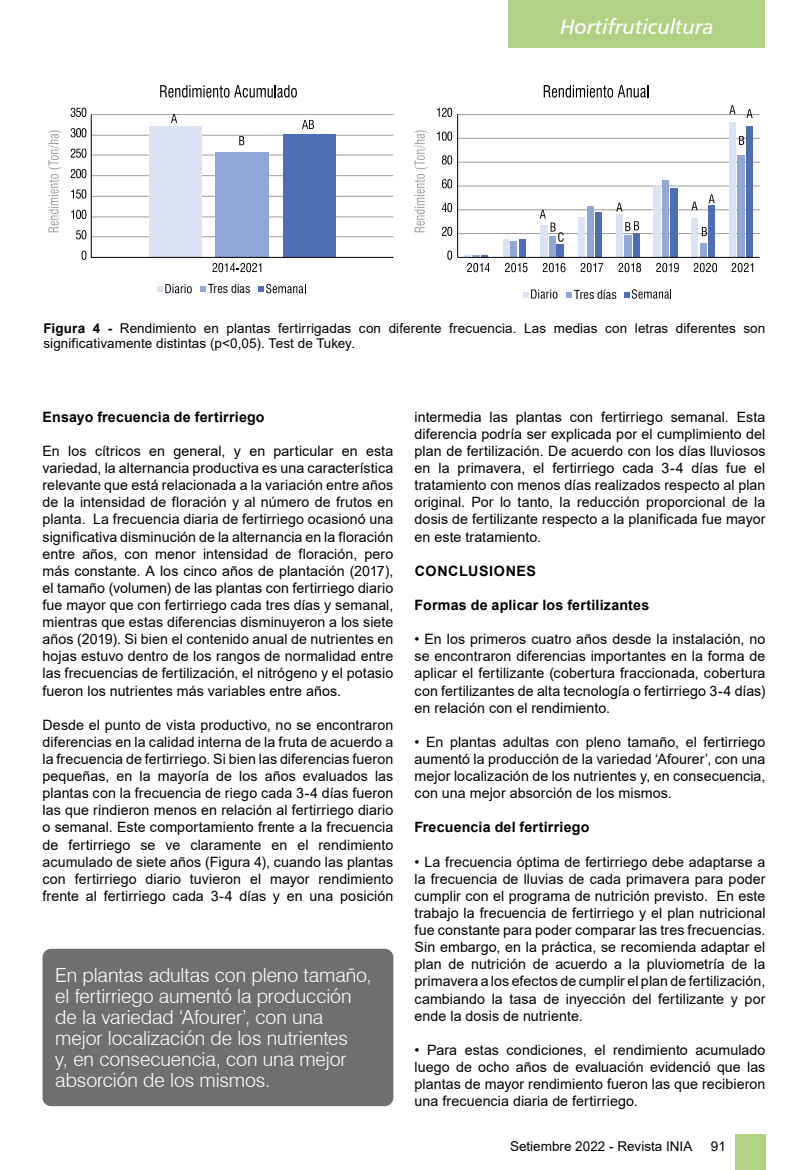
<style>
.page{position:relative;width:808px;height:1170px;background:#fff}
.page>*{position:absolute;margin:0;border:0;box-sizing:border-box;transform-origin:0 0}
.t1{font:21px "Humanist 777 BT Italic B";color:#fff}
.t2{font:300 19.5px/21px "Swiss 721 BT";letter-spacing:-.005em;color:#fff}
.t3{font:14.25px/17.1px "Arial";letter-spacing:.005em;color:#000;text-align:justify}
.t4{font:700 14.25px "Arial";letter-spacing:.01em;color:#000}
.t5{font:700 14.25px "Arial";letter-spacing:.04em;color:#000}
.t6{font:13.5px/15px "Arial";letter-spacing:.005em;color:#000}
.t7{font:condensed 12.15px "Swiss 721 BT";letter-spacing:.015em;color:#000}
.s1{font-weight:700}
</style>
<div class="page">
<div style="left:508px;top:0;width:257px;height:47px;background:#b1d284"></div>
<div style="left:734px;top:1134px;width:31px;height:35px;background:#b1d284"></div>
<hr style="left:91px;top:236px;width:302px;height:1px;background:#9d9d9c">
<hr style="left:91px;top:216px;width:302px;height:1px;background:#9d9d9c">
<hr style="left:91px;top:196px;width:302px;height:1px;background:#9d9d9c">
<hr style="left:91px;top:175px;width:302px;height:1px;background:#9d9d9c">
<hr style="left:91px;top:155px;width:302px;height:1px;background:#9d9d9c">
<hr style="left:91px;top:135px;width:302px;height:1px;background:#9d9d9c">
<hr style="left:91px;top:114px;width:302px;height:1px;background:#9d9d9c">
<div style="left:149px;top:126px;width:52px;height:131px;background:#dae2f4"></div>
<div style="left:216px;top:152px;width:53px;height:105px;background:#8fa8d8"></div>
<div style="left:283px;top:134px;width:52px;height:123px;background:#4e6eb4"></div>
<svg style="left:82px;top:250px;width:4px;height:10px"></svg>
<svg style="left:76px;top:230px;width:10px;height:9px"></svg>
<svg style="left:71px;top:210px;width:15px;height:9px"></svg>
<svg style="left:71px;top:189px;width:15px;height:10px"></svg>
<svg style="left:71px;top:169px;width:15px;height:9px"></svg>
<svg style="left:71px;top:148px;width:15px;height:10px"></svg>
<svg style="left:71px;top:128px;width:15px;height:9px"></svg>
<svg style="left:71px;top:108px;width:15px;height:9px"></svg>
<svg style="left:212px;top:263px;width:49px;height:9px"></svg>
<svg style="left:48px;top:130px;width:14px;height:102px"></svg>
<svg style="left:160px;top:85px;width:137px;height:13px"></svg>
<svg style="left:157px;top:284px;width:35px;height:9px"></svg>
<svg style="left:201px;top:286px;width:5px;height:6px"></svg>
<svg style="left:258px;top:284px;width:48px;height:9px"></svg>
<svg style="left:523px;top:289px;width:34px;height:10px"></svg>
<svg style="left:566px;top:292px;width:6px;height:5px"></svg>
<svg style="left:624px;top:289px;width:47px;height:10px"></svg>
<svg style="left:171px;top:114px;width:6px;height:9px"></svg>
<svg style="left:302px;top:120px;width:12px;height:9px"></svg>
<svg style="left:239px;top:136px;width:5px;height:9px"></svg>
<hr style="left:458px;top:233px;width:302px;height:1px;background:#9d9d9c">
<hr style="left:458px;top:209px;width:302px;height:1px;background:#9d9d9c">
<hr style="left:458px;top:185px;width:302px;height:1px;background:#9d9d9c">
<hr style="left:458px;top:162px;width:302px;height:1px;background:#9d9d9c">
<hr style="left:458px;top:138px;width:302px;height:1px;background:#9d9d9c">
<hr style="left:458px;top:114px;width:302px;height:1px;background:#9d9d9c">
<div style="left:503px;top:239px;width:6px;height:18px;background:#dae2f4"></div>
<div style="left:540px;top:225px;width:7px;height:32px;background:#dae2f4"></div>
<div style="left:578px;top:217px;width:6px;height:40px;background:#dae2f4"></div>
<div style="left:616px;top:214px;width:7px;height:43px;background:#dae2f4"></div>
<div style="left:653px;top:185px;width:8px;height:72px;background:#dae2f4"></div>
<div style="left:692px;top:218px;width:6px;height:39px;background:#dae2f4"></div>
<div style="left:730px;top:122px;width:6px;height:135px;background:#dae2f4"></div>
<div style="left:511px;top:241px;width:6px;height:16px;background:#8fa8d8"></div>
<div style="left:549px;top:236px;width:6px;height:21px;background:#8fa8d8"></div>
<div style="left:587px;top:206px;width:6px;height:51px;background:#8fa8d8"></div>
<div style="left:624px;top:235px;width:7px;height:22px;background:#8fa8d8"></div>
<div style="left:662px;top:180px;width:7px;height:77px;background:#8fa8d8"></div>
<div style="left:700px;top:243px;width:7px;height:14px;background:#8fa8d8"></div>
<div style="left:738px;top:155px;width:7px;height:102px;background:#8fa8d8"></div>
<svg style="left:465px;top:255px;width:23px;height:2px"></svg>
<div style="left:519px;top:239px;width:7px;height:18px;background:#4e6eb4"></div>
<div style="left:557px;top:244px;width:7px;height:13px;background:#4e6eb4"></div>
<div style="left:595px;top:212px;width:6px;height:45px;background:#4e6eb4"></div>
<div style="left:633px;top:233px;width:6px;height:24px;background:#4e6eb4"></div>
<div style="left:670px;top:188px;width:7px;height:69px;background:#4e6eb4"></div>
<div style="left:708px;top:205px;width:7px;height:52px;background:#4e6eb4"></div>
<div style="left:746px;top:126px;width:7px;height:131px;background:#4e6eb4"></div>
<hr style="left:458px;top:257px;width:302px;height:1px;background:#000">
<svg style="left:447px;top:250px;width:5px;height:10px"></svg>
<svg style="left:442px;top:227px;width:10px;height:9px"></svg>
<svg style="left:442px;top:203px;width:10px;height:9px"></svg>
<svg style="left:442px;top:179px;width:10px;height:9px"></svg>
<svg style="left:442px;top:155px;width:10px;height:10px"></svg>
<svg style="left:437px;top:131px;width:15px;height:10px"></svg>
<svg style="left:437px;top:108px;width:15px;height:9px"></svg>
<svg style="left:467px;top:263px;width:23px;height:9px"></svg>
<svg style="left:505px;top:263px;width:22px;height:9px"></svg>
<svg style="left:543px;top:263px;width:22px;height:9px"></svg>
<svg style="left:581px;top:263px;width:22px;height:9px"></svg>
<svg style="left:618px;top:263px;width:23px;height:9px"></svg>
<svg style="left:656px;top:263px;width:23px;height:9px"></svg>
<svg style="left:694px;top:263px;width:23px;height:9px"></svg>
<svg style="left:731px;top:263px;width:22px;height:9px"></svg>
<svg style="left:414px;top:130px;width:14px;height:102px"></svg>
<svg style="left:544px;top:85px;width:104px;height:13px"></svg>
<svg style="left:540px;top:210px;width:24px;height:32px"></svg>
<svg style="left:625px;top:221px;width:14px;height:10px"></svg>
<svg style="left:616px;top:203px;width:6px;height:9px"></svg>
<svg style="left:708px;top:194px;width:7px;height:9px"></svg>
<svg style="left:691px;top:201px;width:7px;height:9px"></svg>
<svg style="left:702px;top:227px;width:5px;height:9px"></svg>
<svg style="left:746px;top:109px;width:7px;height:9px"></svg>
<svg style="left:729px;top:105px;width:6px;height:9px"></svg>
<svg style="left:739px;top:136px;width:5px;height:9px"></svg>
<hr style="left:91px;top:257px;width:302px;height:1px;background:#000">
<hr style="left:457px;top:114px;width:1px;height:143px;background:#000">
<hr style="left:91px;top:115px;width:1px;height:142px;background:#000">
<div style="left:43px;top:948px;width:350px;height:158px;background:#706f6f;border-radius:9px"></div>
<h1 class="t1" style="left:560px;top:13px;width:155px">Hortifruticultura</h1>
<p class="t7" style="left:208px;top:281px;width:44px">Tres días</p>
<p class="t7" style="left:574px;top:287px;width:44px">Tres días</p>
<p class="t6" style="left:43px;top:321px;width:723px"><span class="s1">Figura 4 -</span> Rendimiento en plantas fertirrigadas con diferente frecuencia. Las medias con letras diferentes son significativamente distintas (p&lt;0,05). Test de Tukey.</p>
<p class="t4" style="left:43px;top:407px;width:224px">Ensayo frecuencia de fertirriego</p>
<p class="t3" style="left:43px;top:442px;width:352px">En los cítricos en general, y en particular en esta variedad, la alternancia productiva es una característica relevante que está relacionada a la variación entre años de la intensidad de floración y al número de frutos en planta. La frecuencia diaria de fertirriego ocasionó una significativa disminución de la alternancia en la floración entre años, con menor intensidad de floración, pero más constante. A los cinco años de plantación (2017), el tamaño (volumen) de las plantas con fertirriego diario fue mayor que con fertirriego cada tres días y semanal, mientras que estas diferencias disminuyeron a los siete años (2019). Si bien el contenido anual de nutrientes en hojas estuvo dentro de los rangos de normalidad entre las frecuencias de fertilización, el nitrógeno y el potasio fueron los nutrientes más variables entre años.</p>
<p class="t3" style="left:43px;top:716px;width:352px">Desde el punto de vista productivo, no se encontraron diferencias en la calidad interna de la fruta de acuerdo a la frecuencia de fertirriego. Si bien las diferencias fueron pequeñas, en la mayoría de los años evaluados las plantas con la frecuencia de riego cada 3-4 días fueron las que rindieron menos en relación al fertirriego diario o semanal. Este comportamiento frente a la frecuencia de fertirriego se ve claramente en el rendimiento acumulado de siete años (Figura 4), cuando las plantas con fertirriego diario tuvieron el mayor rendimiento frente al fertirriego cada 3-4 días y en una posición</p>
<h2 class="t2" style="left:55px;top:964px;width:318px">En plantas adultas con pleno tamaño, el fertirriego aumentó la producción de la variedad ‘Afourer’, con una mejor localización de los nutrientes<br>y, en consecuencia, con una mejor absorción de los mismos.</h2>
<p class="t3" style="left:415px;top:408px;width:352px">intermedia las plantas con fertirriego semanal. Esta diferencia podría ser explicada por el cumplimiento del plan de fertilización. De acuerdo con los días lluviosos en la primavera, el fertirriego cada 3-4 días fue el tratamiento con menos días realizados respecto al plan original. Por lo tanto, la reducción proporcional de la dosis de fertilizante respecto a la planificada fue mayor en este tratamiento.</p>
<p class="t5" style="left:415px;top:560px;width:123px">CONCLUSIONES</p>
<p class="t4" style="left:415px;top:595px;width:236px">Formas de aplicar los fertilizantes</p>
<p class="t3" style="left:415px;top:630px;width:352px">• En los primeros cuatro años desde la instalación, no se encontraron diferencias importantes en la forma de aplicar el fertilizante (cobertura fraccionada, cobertura con fertilizantes de alta tecnología o fertirriego 3-4 días) en relación con el rendimiento.</p>
<p class="t3" style="left:415px;top:733px;width:352px">• En plantas adultas con pleno tamaño, el fertirriego aumentó la producción de la variedad ‘Afourer’, con una mejor localización de los nutrientes y, en consecuencia, con una mejor absorción de los mismos.</p>
<p class="t4" style="left:415px;top:817px;width:176px">Frecuencia del fertirriego</p>
<p class="t3" style="left:415px;top:853px;width:352px">• La frecuencia óptima de fertirriego debe adaptarse a la frecuencia de lluvias de cada primavera para poder cumplir con el programa de nutrición previsto. En este trabajo la frecuencia de fertirriego y el plan nutricional fue constante para poder comparar las tres frecuencias.<br>Sin embargo, en la práctica, se recomienda adaptar el plan de nutrición de acuerdo a la pluviometría de la primavera a los efectos de cumplir el plan de fertilización, cambiando la tasa de inyección del fertilizante y por ende la dosis de nutriente.</p>
<p class="t3" style="left:415px;top:1041px;width:352px">• Para estas condiciones, el rendimiento acumulado luego de ocho años de evaluación evidenció que las plantas de mayor rendimiento fueron las que recibieron una frecuencia diaria de fertirriego.</p>
<p class="t6" style="left:510px;top:1138px;width:184px">Setiembre 2022 - Revista INIA</p>
<p class="t6" style="left:711px;top:1138px;width:17px">91</p>
</div>
